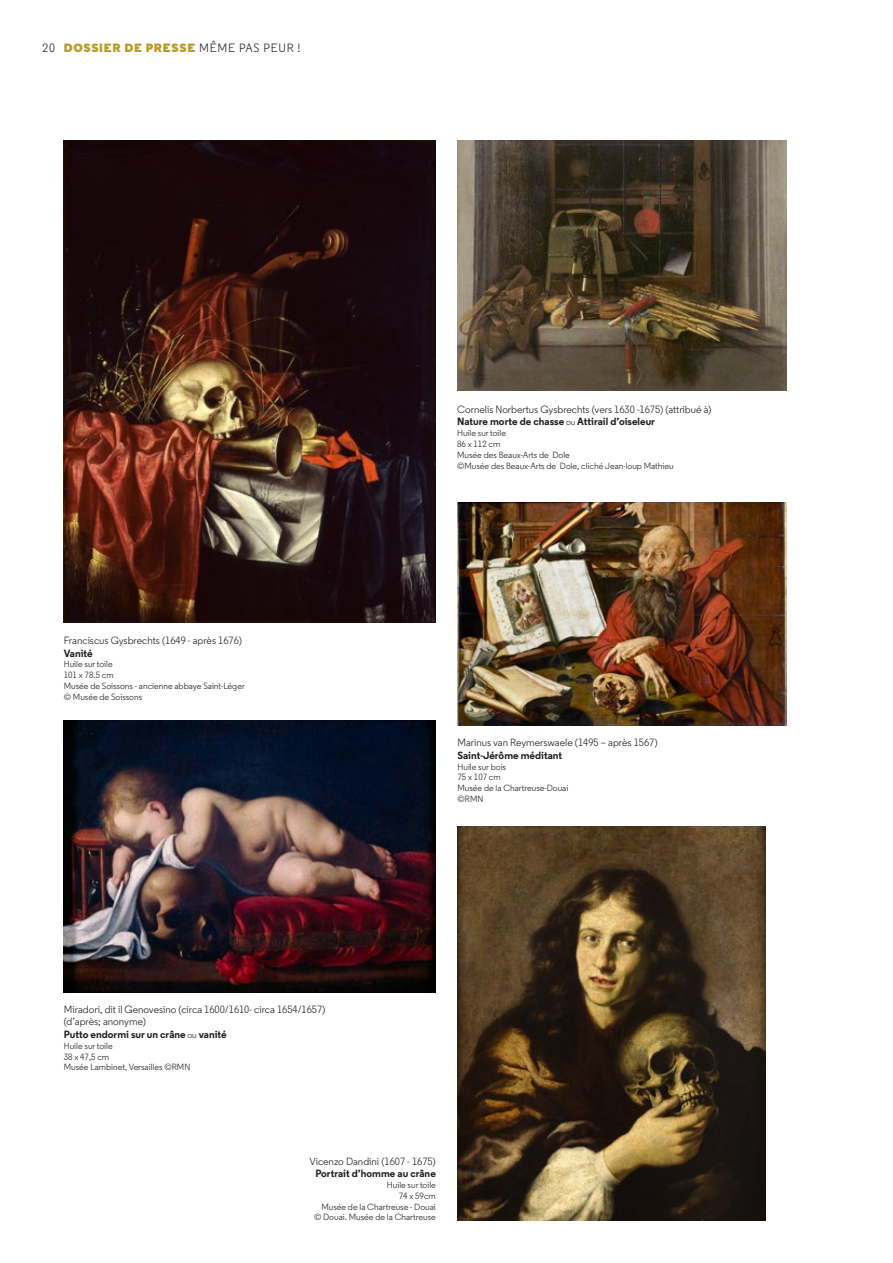
<style>
.page{position:relative;width:893px;height:1263px;background:#fff}
.page>*{position:absolute;margin:0;border:0;box-sizing:border-box;transform-origin:0 0}
.t1{font:900 12px "Regular";letter-spacing:.06em;color:#ba9b2b}
.t2{font:10.5px/12.6px "Regular";color:#231f20}
.t3{font:700 10.5px "Regular";color:#231f20}
.t4{font:9px/10.8px "Regular";color:#231f20}
.s1{font-weight:400;color:#231f20}
.s2{font-weight:700}
.s3{font-size:9px}
</style>
<div class="page">
<img style="left:64px;top:140px;width:372px;height:482px">
<img style="left:64px;top:721px;width:372px;height:272px">
<img style="left:457px;top:140px;width:330px;height:251px">
<img style="left:457px;top:503px;width:330px;height:222px">
<img style="left:457px;top:826px;width:308px;height:394px">
<h1 class="t1" style="left:43px;top:40px;width:260px"><span class="s1">20</span> DOSSIER DE PRESSE <span class="s1">MÊME PAS PEUR !</span></h1>
<p class="t2" style="left:64px;top:634px;width:180px">Franciscus Gysbrechts (1649 - après 1676)</p>
<p class="t3" style="left:64px;top:646px;width:31px">Vanité</p>
<p class="t4" style="left:64px;top:659px;width:183px">Huile sur toile<br>101 x 78.5 cm<br>Musée de Soissons - ancienne abbaye Saint-Léger © Musée de Soissons</p>
<p class="t2" style="left:457px;top:403px;width:256px">Cornelis Norbertus Gysbrechts (vers 1630 -1675) (attribué à)<br><span class="s2">Nature morte de chasse</span> <span class="s3">ou</span> <span class="s2">Attirail d’oiseleur</span></p>
<p class="t4" style="left:457px;top:428px;width:218px">Huile sur toile<br>86 x 112 cm<br>Musée des Beaux-Arts de Dole<br>©Musée des Beaux-Arts de Dole, cliché Jean-loup Mathieu</p>
<p class="t2" style="left:457px;top:736px;width:202px">Marinus van Reymerswaele (1495 – après 1567)</p>
<p class="t3" style="left:457px;top:748px;width:106px">Saint-Jérôme méditant</p>
<p class="t4" style="left:457px;top:761px;width:112px">Huile sur bois<br>75 x 107 cm<br>Musée de la Chartreuse-Douai ©RMN</p>
<p class="t2" style="left:64px;top:1003px;width:263px">Miradori, dit il Genovesino (circa 1600/1610- circa 1654/1657) (d’après; anonyme)<br><span class="s2">Putto endormi sur un crâne</span> <span class="s3">ou</span> <span class="s2">vanité</span></p>
<p class="t4" style="left:64px;top:1040px;width:128px">Huile sur toile<br>38 x 47,5 cm<br>Musée Lambinet, Versailles ©RMN</p>
<p class="t2" style="left:309px;top:1155px;width:128px">Vicenzo Dandini (1607 - 1675)</p>
<p class="t3" style="left:315px;top:1167px;width:122px">Portrait d’homme au crâne</p>
<p class="t4" style="left:314px;top:1179px;width:123px;text-align:right">Huile sur toile<br>74 x 59cm<br>Musée de la Chartreuse - Douai © Douai. Musée de la Chartreuse</p>
</div>
